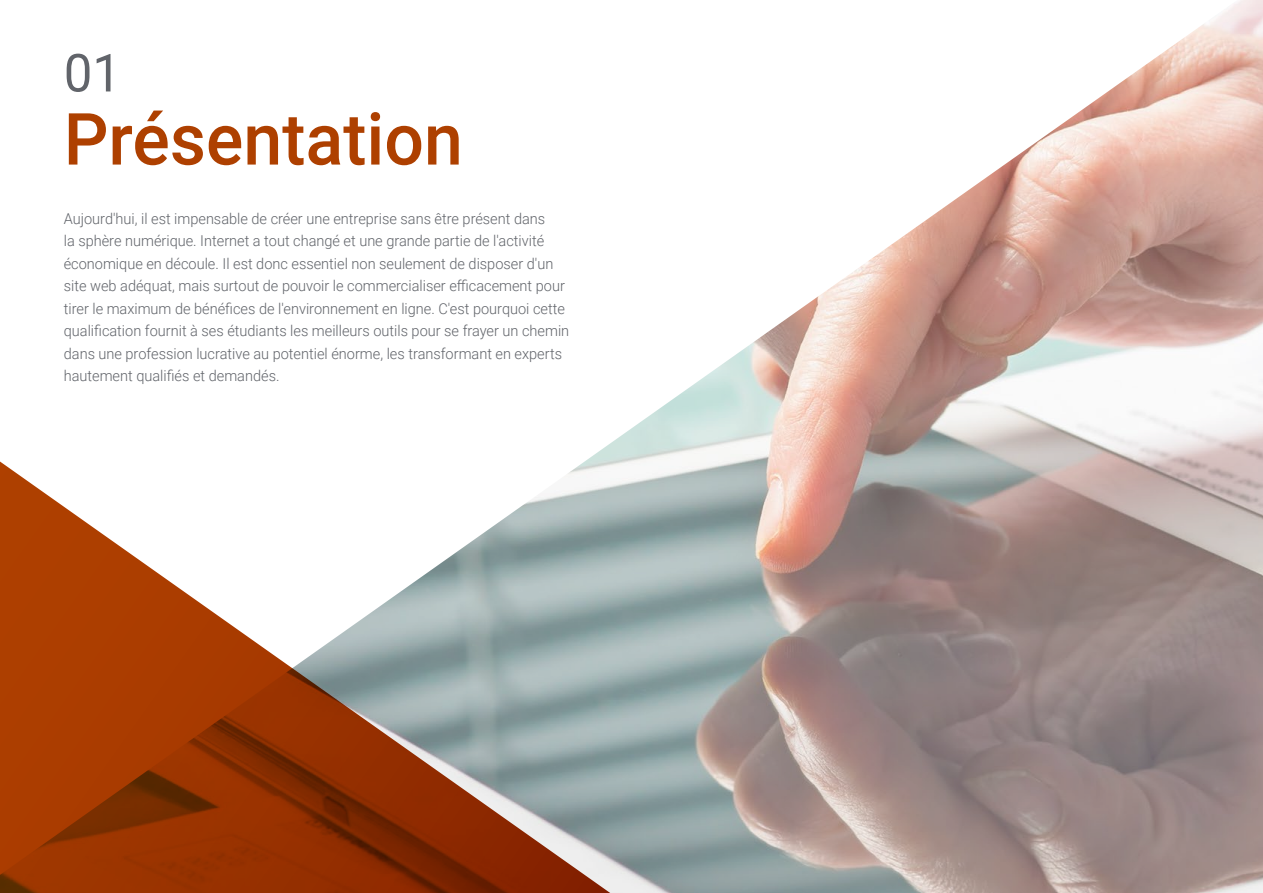
<style>
.page{position:relative;width:1263px;height:893px;background:#fff}
.page>*{position:absolute;margin:0;border:0;box-sizing:border-box;transform-origin:0 0}
.t1{font:500 72px "Roboto";color:#ae4000}
.t2{font:52.5px "Roboto";color:#61646a}
.t3{font:300 15px/22.5px "Roboto";color:#61646a}
</style>
<div class="page">
<img style="left:607px;top:0;width:656px;height:893px">
<svg style="left:0;top:446px;width:640px;height:447px"></svg>
<h2 class="t2" style="left:64px;top:36px;width:59px">01</h2>
<h1 class="t1" style="left:64px;top:89px;width:401px">Présentation</h1>
<p class="t3" style="left:64px;top:207px;width:507px">Aujourd'hui, il est impensable de créer une entreprise sans être présent dans<br>la sphère numérique. Internet a tout changé et une grande partie de l'activité économique en découle. Il est donc essentiel non seulement de disposer d'un site web adéquat, mais surtout de pouvoir le commercialiser efficacement pour tirer le maximum de bénéfices de l'environnement en ligne. C'est pourquoi cette qualification fournit à ses étudiants les meilleurs outils pour se frayer un chemin dans une profession lucrative au potentiel énorme, les transformant en experts hautement qualifiés et demandés.</p>
</div>
